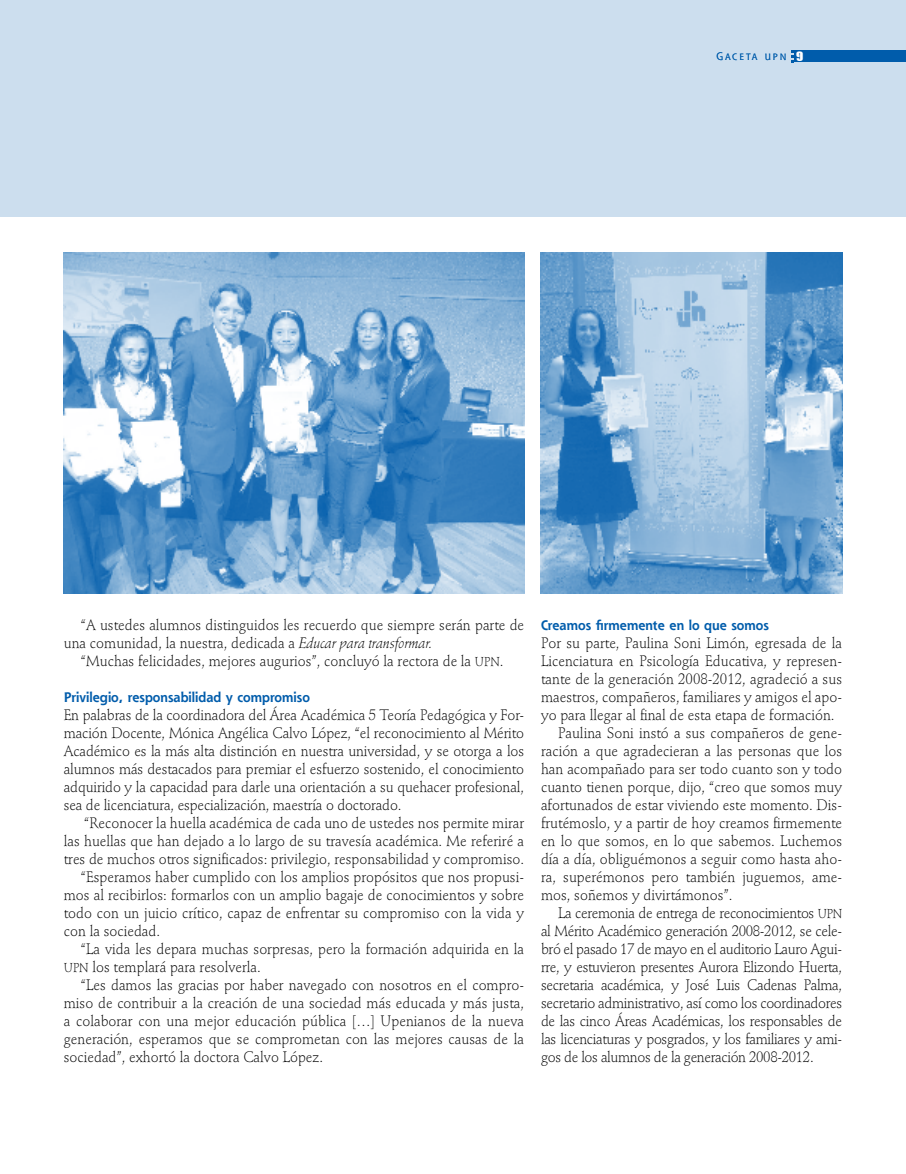
<style>
.page{position:relative;width:906px;height:1174px;background:#fff}
.page>*{position:absolute;margin:0;border:0;box-sizing:border-box;transform-origin:0 0}
.t1{font:300 15px/18px "Stempel Schneidler";color:#000;scale:.95 1}
.t2{font:300 15px "Stempel Schneidler";letter-spacing:-.025em;color:#000;scale:.95 1}
.t3{font:700 13.5px "Shannon";color:#005cab;scale:.95 1}
.t4{font:8.85px "Shannon Book SC850";letter-spacing:.235em;color:#005cab}
.s1{font-size:10.5px}
.s2{font-family:"Briem Akademi MM 900 400";font-size:13.5px;color:#fff}
.s3{font-style:italic}
.s4{font-family:"Stempel Schneidler Light SC850";font-weight:400;font-size:12.75px}
</style>
<div class="page">
<div style="left:0;top:0;width:906px;height:217px;background:#ccdeee"></div>
<div style="left:794px;top:51px;width:112px;height:11px;background:#005cab"></div>
<svg style="left:791px;top:50px;width:2px;height:12px"></svg>
<img style="left:64px;top:253px;width:460px;height:340px">
<img style="left:541px;top:252px;width:301px;height:341px">
<p class="t4" style="left:716px;top:51px;width:88px"><span class="s1">G</span> ACETA UPN <span class="s2">9</span></p>
<p class="t1" style="left:64px;top:616px;width:486px;text-indent:17px">“A ustedes alumnos distinguidos les recuerdo que siempre serán parte de una comunidad, la nuestra, dedicada a <span class="s3">Educar para transformar.</span></p>
<p class="t1" style="left:81px;top:652px;width:446px">“Muchas felicidades, mejores augurios”, concluyó la rectora de la <span class="s4">UPN</span>.</p>
<p class="t3" style="left:64px;top:689px;width:261px">Privilegio, responsabilidad y compromiso</p>
<p class="t1" style="left:64px;top:706px;width:486px;text-align:justify">En palabras de la coordinadora del Área Académica 5 Teoría Pedagógica y For&shy;mación Docente, Mónica Angélica Calvo López, “el reconocimiento al Mérito Académico es la más alta distinción en nuestra universidad, y se otorga a los alumnos más destacados para premiar el esfuerzo sostenido, el conocimiento adquirido y la capacidad para darle una orientación a su quehacer profesional, sea de licenciatura, especialización, maestría o doctorado.</p>
<p class="t1" style="left:84px;top:814px;width:465px">“Reconocer la huella académica de cada uno de ustedes nos permite mirar</p>
<p class="t1" style="left:64px;top:832px;width:486px">las huellas que han dejado a lo largo de su travesía académica. Me referiré a</p>
<p class="t1" style="left:64px;top:850px;width:486px">tres de muchos otros significados: privilegio, responsabilidad y compromiso.</p>
<p class="t1" style="left:81px;top:868px;width:468px">“Esperamos haber cumplido con los amplios propósitos que nos propusi-</p>
<p class="t1" style="left:64px;top:886px;width:486px">mos al recibirlos: formarlos con un amplio bagaje de conocimientos y sobre</p>
<p class="t1" style="left:64px;top:904px;width:486px">todo con un juicio crítico, capaz de enfrentar su compromiso con la vida y</p>
<p class="t1" style="left:64px;top:922px;width:103px">con la sociedad.</p>
<p class="t1" style="left:81px;top:940px;width:468px">“La vida les depara muchas sorpresas, pero la formación adquirida en la</p>
<p class="t1" style="left:64px;top:958px;width:209px"><span class="s4">UPN</span> los templará para resolverla.</p>
<p class="t1" style="left:81px;top:976px;width:468px">“Les damos las gracias por haber navegado con nosotros en el compro-</p>
<p class="t1" style="left:64px;top:994px;width:486px">miso de contribuir a la creación de una sociedad más educada y más justa,</p>
<p class="t1" style="left:64px;top:1012px;width:486px">a colaborar con una mejor educación pública […] Upenianos de la nueva</p>
<p class="t1" style="left:64px;top:1030px;width:486px">generación, esperamos que se comprometan con las mejores causas de la</p>
<p class="t1" style="left:64px;top:1048px;width:274px">sociedad”, exhortó la doctora Calvo López.</p>
<p class="t3" style="left:541px;top:617px;width:241px">Creamos firmemente en lo que somos</p>
<p class="t1" style="left:541px;top:634px;width:318px">Por su parte, Paulina Soni Limón, egresada de la</p>
<p class="t1" style="left:541px;top:652px;width:318px">Licenciatura en Psicología Educativa, y represen-</p>
<p class="t1" style="left:541px;top:670px;width:318px">tante de la generación 2008-2012, agradeció a sus</p>
<p class="t1" style="left:541px;top:688px;width:318px">maestros, compañeros, familiares y amigos el apo-</p>
<p class="t1" style="left:541px;top:706px;width:310px">yo para llegar al final de esta etapa de formación.</p>
<p class="t1" style="left:558px;top:724px;width:301px">Paulina Soni instó a sus compañeros de gene-</p>
<p class="t1" style="left:541px;top:742px;width:318px">ración a que agradecieran a las personas que los</p>
<p class="t1" style="left:541px;top:760px;width:318px">han acompañado para ser todo cuanto son y todo</p>
<p class="t1" style="left:541px;top:778px;width:318px">cuanto tienen porque, dijo, “creo que somos muy</p>
<p class="t1" style="left:541px;top:796px;width:318px">afortunados de estar viviendo este momento. Dis-</p>
<p class="t1" style="left:541px;top:814px;width:318px">frutémoslo, y a partir de hoy creamos firmemente</p>
<p class="t1" style="left:541px;top:832px;width:318px">en lo que somos, en lo que sabemos. Luchemos</p>
<p class="t1" style="left:541px;top:850px;width:318px">día a día, obliguémonos a seguir como hasta aho-</p>
<p class="t1" style="left:541px;top:868px;width:318px">ra, superémonos pero también juguemos, ame-</p>
<p class="t1" style="left:541px;top:886px;width:203px">mos, soñemos y divirtámonos”.</p>
<p class="t2" style="left:558px;top:904px;width:300px">La ceremonia de entrega de reconocimientos <span class="s4">UPN</span></p>
<p class="t2" style="left:541px;top:922px;width:318px">al Mérito Académico generación 2008-2012, se cele-</p>
<p class="t2" style="left:541px;top:940px;width:318px">bró el pasado 17 de mayo en el auditorio Lauro Agui-</p>
<p class="t2" style="left:541px;top:958px;width:318px">rre, y estuvieron presentes Aurora Elizondo Huerta,</p>
<p class="t2" style="left:541px;top:976px;width:318px">secretaria académica, y José Luis Cadenas Palma,</p>
<p class="t2" style="left:541px;top:994px;width:318px">secretario administrativo, así como los coordinadores</p>
<p class="t2" style="left:541px;top:1012px;width:318px">de las cinco Áreas Académicas, los responsables de</p>
<p class="t2" style="left:541px;top:1030px;width:318px">las licenciaturas y posgrados, y los familiares y ami-</p>
<p class="t2" style="left:541px;top:1048px;width:288px">gos de los alumnos de la generación 2008-2012.</p>
</div>
